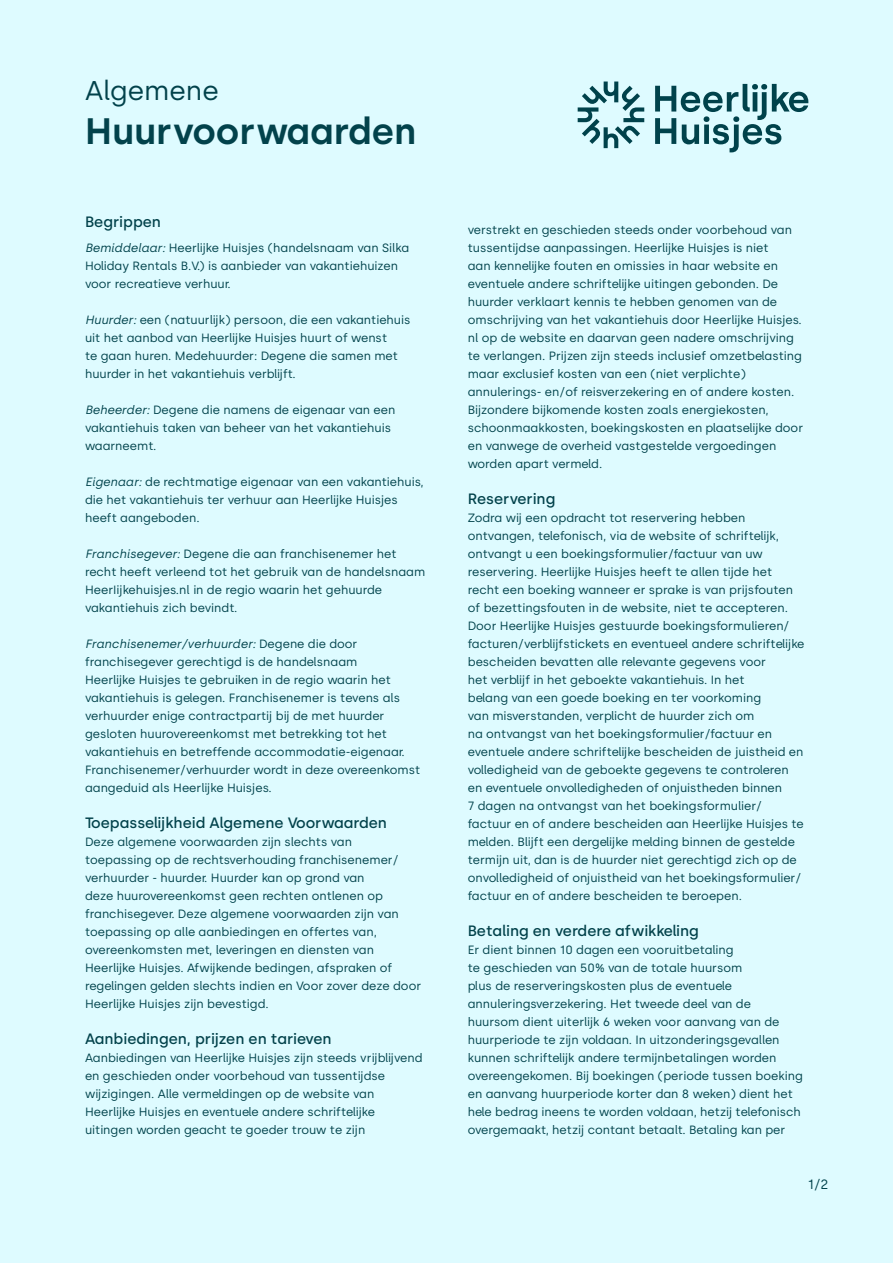
<style>
.page{position:relative;width:893px;height:1263px;background:#defbff}
.page>*{position:absolute;margin:0;border:0;box-sizing:border-box;transform-origin:0 0}
.t1{font:600 36.75px "Silka";color:#02424b}
.t2{font:27.15px "Silka";color:#02424b}
.t3{font:500 15px "Silka";color:#02424b}
.t4{font:13.5px "Silka";color:#00424b}
.t5{font:12px/18px "Silka";color:#00424b}
.s1{font-style:italic}
</style>
<div class="page">
<svg style="left:655px;top:84px;width:153px;height:68px"></svg>
<svg style="left:578px;top:82px;width:66px;height:66px"></svg>
<h2 class="t2" style="left:85px;top:74px;width:135px">Algemene</h2>
<h1 class="t1" style="left:85px;top:109px;width:333px">Huurvoorwaarden</h1>
<p class="t3" style="left:85px;top:213px;width:78px">Begrippen</p>
<p class="t5" style="left:85px;top:239px;width:326px"><span class="s1">Bemiddelaar:</span> Heerlijke Huisjes (handelsnaam van Silka<br>Holiday Rentals B.V.) is aanbieder van vakantiehuizen voor recreatieve verhuur.</p>
<p class="t5" style="left:85px;top:311px;width:327px"><span class="s1">Huurder:</span> een (natuurlijk) persoon, die een vakantiehuis uit het aanbod van Heerlijke Huisjes huurt of wenst<br>te gaan huren. Medehuurder: Degene die samen met huurder in het vakantiehuis verblijft.</p>
<p class="t5" style="left:85px;top:401px;width:312px"><span class="s1">Beheerder:</span> Degene die namens de eigenaar van een vakantiehuis taken van beheer van het vakantiehuis waarneemt.</p>
<p class="t5" style="left:85px;top:473px;width:340px"><span class="s1">Eigenaar:</span> de rechtmatige eigenaar van een vakantiehuis, die het vakantiehuis ter verhuur aan Heerlijke Huisjes heeft aangeboden.</p>
<p class="t5" style="left:85px;top:545px;width:342px"><span class="s1">Franchisegever:</span> Degene die aan franchisenemer het recht heeft verleend tot het gebruik van de handelsnaam HeerIijkehuisjes.nl in de regio waarin het gehuurde vakantiehuis zich bevindt.</p>
<p class="t5" style="left:85px;top:635px;width:337px"><span class="s1">Franchisenemer/verhuurder:</span> Degene die door franchisegever gerechtigd is de handelsnaam<br>Heerlijke Huisjes te gebruiken in de regio waarin het vakantiehuis is gelegen. Franchisenemer is tevens als verhuurder enige contractpartij bij de met huurder gesloten huurovereenkomst met betrekking tot het vakantiehuis en betreffende accommodatie-eigenaar.<br>Franchisenemer/verhuurder wordt in deze overeenkomst aangeduid als Heerlijke Huisjes.</p>
<p class="t3" style="left:85px;top:814px;width:303px">Toepasselijkheid Algemene Voorwaarden</p>
<p class="t5" style="left:85px;top:833px;width:338px">Deze algemene voorwaarden zijn slechts van toepassing op de rechtsverhouding franchisenemer/ verhuurder - huurder. Huurder kan op grond van<br>deze huurovereenkomst geen rechten ontlenen op franchisegever. Deze algemene voorwaarden zijn van toepassing op alle aanbiedingen en offertes van, overeenkomsten met, leveringen en diensten van Heerlijke Huisjes. Afwijkende bedingen, afspraken of regelingen gelden slechts indien en Voor zover deze door Heerlijke Huisjes zijn bevestigd.</p>
<p class="t3" style="left:85px;top:1030px;width:248px">Aanbiedingen, prijzen en tarieven</p>
<p class="t5" style="left:85px;top:1049px;width:339px">Aanbiedingen van Heerlijke Huisjes zijn steeds vrijblijvend en geschieden onder voorbehoud van tussentijdse wijzigingen. Alle vermeldingen op de website van Heerlijke Huisjes en eventuele andere schriftelijke uitingen worden geacht te goeder trouw te zijn</p>
<p class="t5" style="left:468px;top:221px;width:337px">verstrekt en geschieden steeds onder voorbehoud van tussentijdse aanpassingen. Heerlijke Huisjes is niet<br>aan kennelijke fouten en omissies in haar website en eventuele andere schriftelijke uitingen gebonden. De huurder verklaart kennis te hebben genomen van de omschrijving van het vakantiehuis door Heerlijke Huisjes. nl op de website en daarvan geen nadere omschrijving te verlangen. Prijzen zijn steeds inclusief omzetbelasting maar exclusief kosten van een (niet verplichte) annulerings- en/of reisverzekering en of andere kosten.<br>Bijzondere bijkomende kosten zoals energiekosten, schoonmaakkosten, boekingskosten en plaatselijke door en vanwege de overheid vastgestelde vergoedingen worden apart vermeld.</p>
<p class="t3" style="left:468px;top:490px;width:89px">Reservering</p>
<p class="t5" style="left:468px;top:509px;width:338px">Zodra wij een opdracht tot reservering hebben ontvangen, telefonisch, via de website of schriftelijk, ontvangt u een boekingsformulier/factuur van uw reservering. Heerlijke Huisjes heeft te allen tijde het recht een boeking wanneer er sprake is van prijsfouten of bezettingsfouten in de website, niet te accepteren.<br>Door Heerlijke Huisjes gestuurde boekingsformulieren/ facturen/verblijfstickets en eventueel andere schriftelijke bescheiden bevatten alle relevante gegevens voor<br>het verblijf in het geboekte vakantiehuis. In het<br>belang van een goede boeking en ter voorkoming<br>van misverstanden, verplicht de huurder zich om<br>na ontvangst van het boekingsformulier/factuur en eventuele andere schriftelijke bescheiden de juistheid en volledigheid van de geboekte gegevens te controleren en eventuele onvolledigheden of onjuistheden binnen<br>7 dagen na ontvangst van het boekingsformulier/ factuur en of andere bescheiden aan Heerlijke Huisjes te melden. Blijft een dergelijke melding binnen de gestelde termijn uit, dan is de huurder niet gerechtigd zich op de onvolledigheid of onjuistheid van het boekingsformulier/ factuur en of andere bescheiden te beroepen.</p>
<p class="t3" style="left:468px;top:922px;width:233px">Betaling en verdere afwikkeling</p>
<p class="t5" style="left:468px;top:941px;width:337px">Er dient binnen 10 dagen een vooruitbetaling<br>te geschieden van 50% van de totale huursom<br>plus de reserveringskosten plus de eventuele annuleringsverzekering. Het tweede deel van de huursom dient uiterlijk 6 weken voor aanvang van de huurperiode te zijn voldaan. In uitzonderingsgevallen kunnen schriftelijk andere termijnbetalingen worden overeengekomen. Bij boekingen (periode tussen boeking en aanvang huurperiode korter dan 8 weken) dient het hele bedrag ineens te worden voldaan, hetzij telefonisch overgemaakt, hetzij contant betaalt. Betaling kan per</p>
<p class="t4" style="left:808px;top:1176px;width:22px">1/2</p>
</div>
